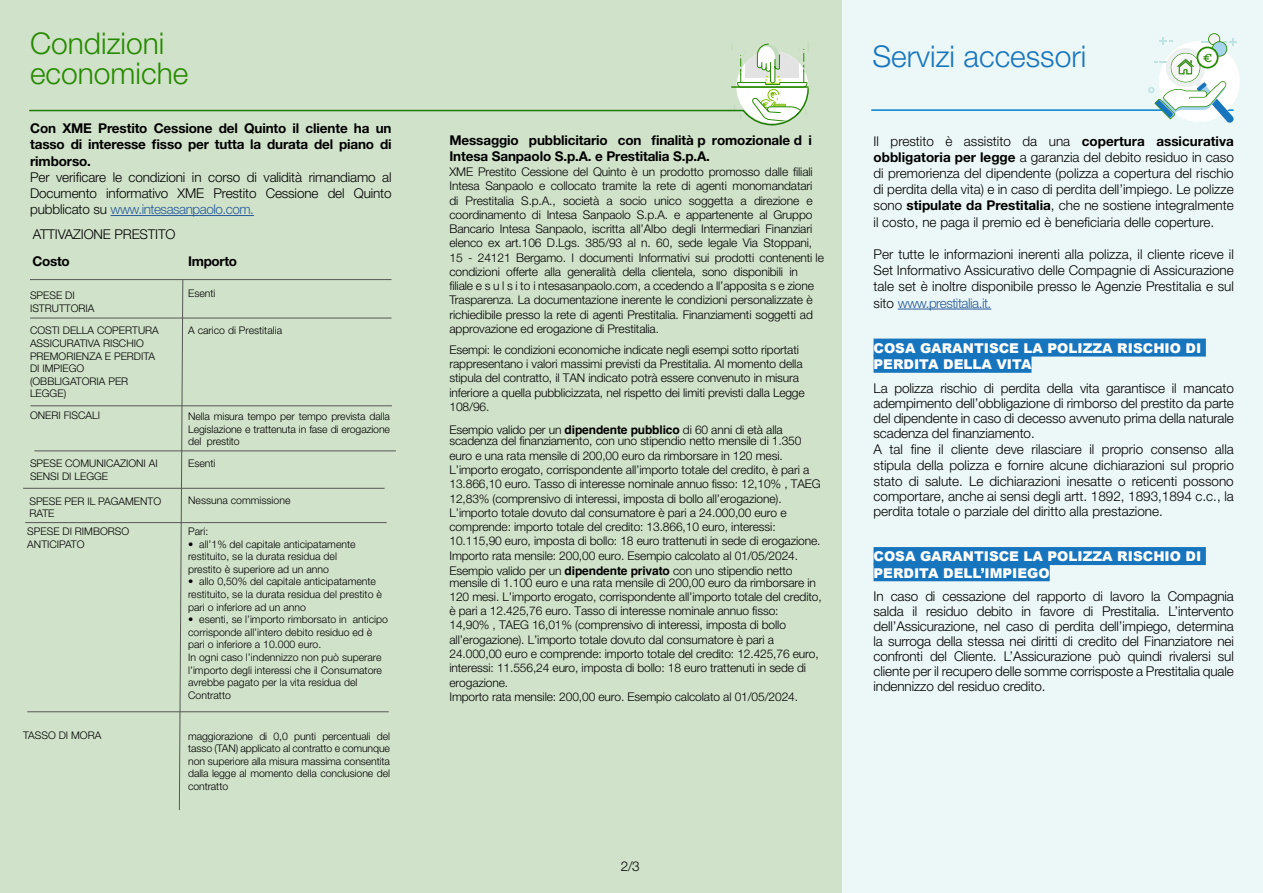
<style>
.page{position:relative;width:1263px;height:893px;background:#fff}
.page>*{position:absolute;margin:0;border:0;box-sizing:border-box;transform-origin:0 0}
.t1{font:300 30px "Helvetica Neue LT Std";color:#268a00}
.t2{font:300 30px "Helvetica Neue LT Std";color:#1775be}
.t3{font:13.65px "Courier";color:#268a00}
.t4{font:300 13.5px/16.2px "Helvetica Neue LT Std";letter-spacing:-.01em;color:#000;text-align:justify}
.t5{font:700 13.5px/16.2px "Helvetica Neue LT Std";letter-spacing:-.01em;color:#000;text-align:justify}
.t6{font:900 13.5px/16.2px "Arial";color:#fff}
.t7{font:300 12px/14.2px "Helvetica Neue LT Std";letter-spacing:-.01em;color:#000}
.t8{font:300 10.5px/12.6px "Helvetica Neue LT Std";color:#000}
.s1{color:#275b9b}
.s2{font-family:"Helvetica";font-weight:700}
.s3{font-weight:700}
</style>
<div class="page">
<div style="left:842px;top:0;width:421px;height:893px;background:#ecf7f7"></div>
<div style="left:0;top:0;width:842px;height:893px;background:#d0e2c9"></div>
<hr style="left:30px;top:318px;width:361px;height:1px;background:#575756">
<hr style="left:31px;top:406px;width:361px;height:1px;background:#575756">
<hr style="left:872px;top:109px;width:361px;height:2px;background:#0082cf">
<hr style="left:898px;top:309px;width:93px;height:1px;background:#275b9b">
<div style="left:873px;top:339px;width:333px;height:18px;background:#1775be"></div>
<div style="left:873px;top:355px;width:158px;height:18px;background:#1775be"></div>
<div style="left:873px;top:547px;width:333px;height:18px;background:#1775be"></div>
<div style="left:873px;top:563px;width:177px;height:18px;background:#1775be"></div>
<svg style="left:1148px;top:33px;width:89px;height:90px"></svg>
<hr style="left:111px;top:215px;width:143px;height:1px;background:#275b9b">
<svg style="left:179px;top:280px;width:4px;height:530px"></svg>
<hr style="left:34px;top:451px;width:362px;height:1px;background:#575756">
<hr style="left:30px;top:279px;width:361px;height:1px;background:#575756">
<hr style="left:23px;top:488px;width:362px;height:1px;background:#575756">
<hr style="left:25px;top:522px;width:362px;height:1px;background:#575756">
<hr style="left:27px;top:711px;width:362px;height:1px;background:#575756">
<svg style="left:29px;top:42px;width:780px;height:84px"></svg>
<h1 class="t1" style="left:30px;top:25px;width:136px">Condizioni</h1>
<h1 class="t1" style="left:30px;top:55px;width:160px">economiche</h1>
<p class="t5" style="left:30px;top:120px;width:363px">Con XME Prestito Cessione del Quinto il cliente ha un tasso di interesse fisso per tutta la durata del piano di rimborso.</p>
<p class="t4" style="left:30px;top:169px;width:363px">Per verificare le condizioni in corso di validità rimandiamo al Documento informativo XME Prestito Cessione del Quinto pubblicato su <span class="s1">www.intesasanpaolo.com.</span></p>
<p class="t4" style="left:33px;top:226px;width:144px">ATTIVAZIONE PRESTITO</p>
<p class="t5" style="left:33px;top:253px;width:39px">Costo</p>
<p class="t5" style="left:188px;top:253px;width:50px">Importo</p>
<p class="t8" style="left:30px;top:289px;width:46px">SPESE DI</p>
<p class="t8" style="left:188px;top:287px;width:29px">Esenti</p>
<p class="t8" style="left:30px;top:297px;width:130px;line-height:22.5px">ISTRUTTORIA<br>COSTI DELLA COPERTURA</p>
<p class="t8" style="left:30px;top:337px;width:127px">ASSICURATIVA RISCHIO<br>PREMORIENZA E PERDITA<br>DI IMPIEGO (OBBLIGATORIA PER<br>LEGGE)</p>
<p class="t8" style="left:30px;top:409px;width:72px">ONERI FISCALI</p>
<p class="t8" style="left:188px;top:324px;width:95px">A carico di Prestitalia</p>
<p class="t8" style="left:188px;top:410px;width:203px;text-align:justify">Nella misura tempo per tempo prevista dalla Legislazione e trattenuta in fase di erogazione del prestito</p>
<p class="t8" style="left:30px;top:457px;width:129px">SPESE COMUNICAZIONI AI<br>SENSI DI LEGGE</p>
<p class="t8" style="left:29px;top:494px;width:133px">SPESE PER IL PAGAMENTO<br>RATE</p>
<p class="t8" style="left:27px;top:525px;width:103px">SPESE DI RIMBORSO<br>ANTICIPATO</p>
<p class="t8" style="left:23px;top:728px;width:80px">TASSO DI MORA</p>
<p class="t8" style="left:188px;top:457px;width:29px">Esenti</p>
<p class="t8" style="left:188px;top:494px;width:104px">Nessuna commissione</p>
<p class="t8" style="left:188px;top:525px;width:22px">Pari:</p>
<p class="t8" style="left:188px;top:537px;width:169px">• all’1% del capitale anticipatamente restituito, se la durata residua del prestito è superiore ad un anno</p>
<p class="t8" style="left:188px;top:575px;width:195px">• allo 0,50% del capitale anticipatamente restituito, se la durata residua del prestito è pari o inferiore ad un anno</p>
<p class="t8" style="left:188px;top:613px;width:201px">• esenti, se l’importo rimborsato in anticipo corrisponde all’intero debito residuo ed è pari o inferiore a 10.000 euro.<br>In ogni caso l’indennizzo non può superare l’importo degli interessi che il Consumatore avrebbe pagato per la vita residua del Contratto</p>
<p class="t8" style="left:188px;top:729px;width:203px;text-align:justify">maggiorazione di 0,0 punti percentuali del tasso (TAN) applicato al contratto e comunque non superiore alla misura massima consentita dalla legge al momento della conclusione del contratto</p>
<p class="t5" style="left:449px;top:132px;width:364px">Messaggio pubblicitario con finalità p romozionale d i<br>Intesa Sanpaolo S.p.A. e Prestitalia S.p.A.</p>
<p class="t7" style="left:449px;top:164px;width:376px">XME Prestito Cessione del Quinto è un prodotto promosso dalle filiali Intesa Sanpaolo e collocato tramite la rete di agenti monomandatari di Prestitalia S.p.A., società a socio unico soggetta a direzione e coordinamento di Intesa Sanpaolo S.p.A. e appartenente al Gruppo Bancario Intesa Sanpaolo, iscritta all’Albo degli Intermediari Finanziari elenco ex art.106 D.Lgs. 385/93 al n. 60, sede legale Via Stoppani, 15 - 24121 Bergamo. I documenti Informativi sui prodotti contenenti le condizioni offerte alla generalità della clientela, sono disponibili in filiale e s u l s i to i ntesasanpaolo.com, a ccedendo a ll’apposita s e zione Trasparenza. La documentazione inerente le condizioni personalizzate è richiedibile presso la rete di agenti Prestitalia. Finanziamenti soggetti ad approvazione ed erogazione di Prestitalia.</p>
<p class="t7" style="left:449px;top:342px;width:357px">Esempi: le condizioni economiche indicate negli esempi sotto riportati rappresentano i valori massimi previsti da Prestitalia. Al momento della stipula del contratto, il TAN indicato potrà essere convenuto in misura inferiore a quella pubblicizzata, nel rispetto dei limiti previsti dalla Legge 108/96.</p>
<p class="t7" style="left:449px;top:424px;width:354px;line-height:11.2px">Esempio valido per un <span class="s2">dipendente pubblico</span> di 60 anni di età alla scadenza del finanziamento, con uno stipendio netto mensile di 1.350</p>
<p class="t7" style="left:449px;top:448px;width:373px">euro e una rata mensile di 200,00 euro da rimborsare in 120 mesi.<br>L’importo erogato, corrispondente all’importo totale del credito, è pari a 13.866,10 euro. Tasso di interesse nominale annuo fisso: 12,10% , TAEG 12,83% (comprensivo di interessi, imposta di bollo all’erogazione).<br>L’importo totale dovuto dal consumatore è pari a 24.000,00 euro e comprende: importo totale del credito: 13.866,10 euro, interessi:<br>10.115,90 euro, imposta di bollo: 18 euro trattenuti in sede di erogazione.<br>Importo rata mensile: 200,00 euro. Esempio calcolato al 01/05/2024.</p>
<p class="t7" style="left:449px;top:565px;width:368px;line-height:11.2px">Esempio valido per un <span class="s2">dipendente privato</span> con uno stipendio netto mensile di 1.100 euro e una rata mensile di 200,00 euro da rimborsare in</p>
<p class="t7" style="left:449px;top:589px;width:374px">120 mesi. L’importo erogato, corrispondente all’importo totale del credito, è pari a 12.425,76 euro. Tasso di interesse nominale annuo fisso:<br>14,90% , TAEG 16,01% (comprensivo di interessi, imposta di bollo all’erogazione). L’importo totale dovuto dal consumatore è pari a 24.000,00 euro e comprende: importo totale del credito: 12.425,76 euro, interessi: 11.556,24 euro, imposta di bollo: 18 euro trattenuti in sede di erogazione.<br>Importo rata mensile: 200,00 euro. Esempio calcolato al 01/05/2024.</p>
<h1 class="t2" style="left:872px;top:38px;width:215px">Servizi accessori</h1>
<p class="t3" style="left:1203px;top:47px;width:10px">€</p>
<p class="t4" style="left:873px;top:132px;width:362px">Il prestito è assistito da una <span class="s3">copertura assicurativa obbligatoria per legge</span> a garanzia del debito residuo in caso di premorienza del dipendente (polizza a copertura del rischio di perdita della vita) e in caso di perdita dell’impiego. Le polizze sono <span class="s3">stipulate da Prestitalia</span>, che ne sostiene integralmente il costo, ne paga il premio ed è beneficiaria delle coperture.</p>
<p class="t4" style="left:873px;top:246px;width:362px">Per tutte le informazioni inerenti alla polizza, il cliente riceve il Set Informativo Assicurativo delle Compagnie di Assicurazione tale set è inoltre disponibile presso le Agenzie Prestitalia e sul sito <span class="s1">www.prestitalia.it.</span></p>
<p class="t6" style="left:873px;top:339px;width:329px">COSA GARANTISCE LA POLIZZA RISCHIO DI<br>PERDITA DELLA VITA</p>
<p class="t4" style="left:873px;top:380px;width:362px;line-height:15.5px;text-align:left">La polizza rischio di perdita della vita garantisce il mancato adempimento dell’obbligazione di rimborso del prestito da parte del dipendente in caso di decesso avvenuto prima della naturale scadenza del finanziamento.<br>A tal fine il cliente deve rilasciare il proprio consenso alla stipula della polizza e fornire alcune dichiarazioni sul proprio stato di salute. Le dichiarazioni inesatte o reticenti possono comportare, anche ai sensi degli artt. 1892, 1893,1894 c.c., la perdita totale o parziale del diritto alla prestazione.</p>
<p class="t6" style="left:873px;top:548px;width:329px">COSA GARANTISCE LA POLIZZA RISCHIO DI<br>PERDITA DELL’IMPIEGO</p>
<p class="t4" style="left:873px;top:588px;width:362px;line-height:15px">In caso di cessazione del rapporto di lavoro la Compagnia salda il residuo debito in favore di Prestitalia. L’intervento dell’Assicurazione, nel caso di perdita dell’impiego, determina la surroga della stessa nei diritti di credito del Finanziatore nei confronti del Cliente. L’Assicurazione può quindi rivalersi sul cliente per il recupero delle somme corrisposte a Prestitalia quale indennizzo del residuo credito.</p>
<p class="t4" style="left:621px;top:857px;width:20px">2/3</p>
</div>
